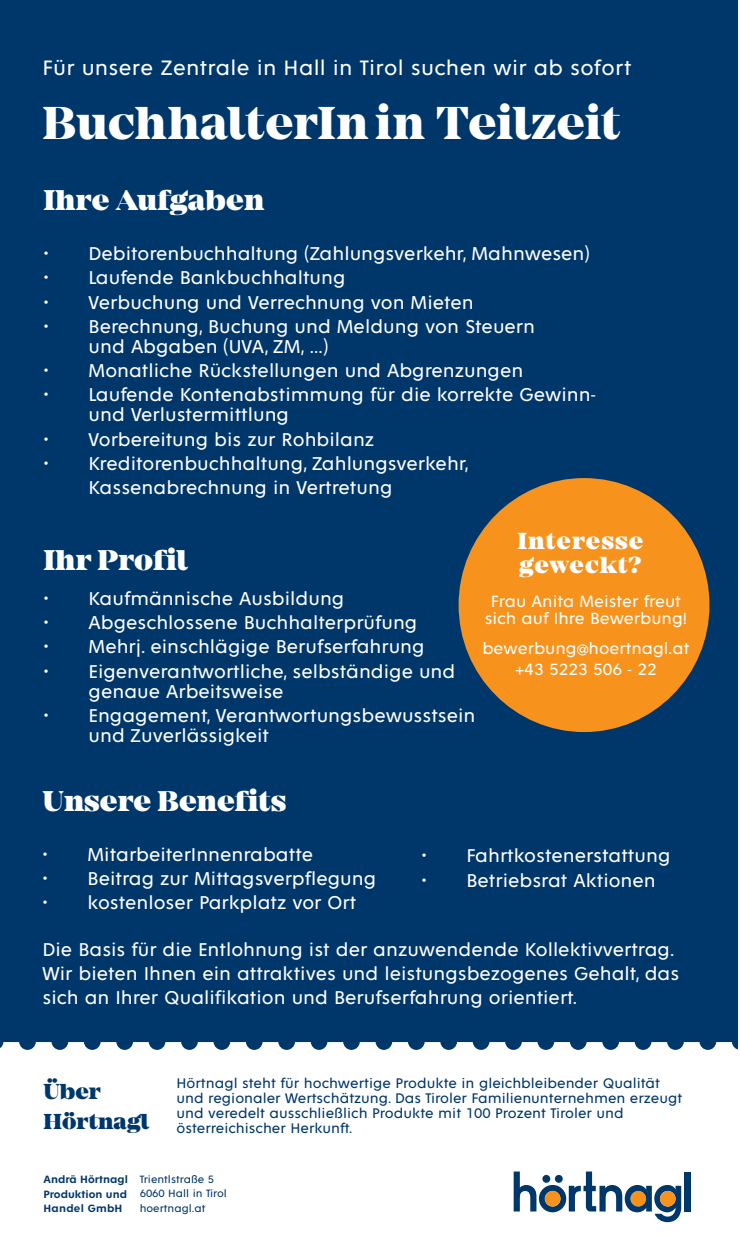
<style>
.page{position:relative;width:740px;height:1241px;background:#fff}
.page>*{position:absolute;margin:0;border:0;box-sizing:border-box;transform-origin:0 0}
.t1{font:800 47.75px "Mirador";color:#fff}
.t2{font:900 29.75px "Mirador";color:#fff}
.t3{font:900 24.25px/24.2px "Mirador";letter-spacing:.04em;color:#fff}
.t4{font:22.5px "Fenomen Sans";letter-spacing:.015em;color:#fff}
.t5{font:900 22.5px/30px "Mirador";color:#00376b}
.t6{font:20px/20px "Fenomen Sans";color:#fff}
.t7{font:17.5px/17px "Fenomen Sans";color:#fff;text-align:center}
.t8{font:15px/15px "Fenomen Sans";color:#00376b}
.t9{font:11.5px/14.8px "Fenomen Sans";color:#00376b}
.t10{font:600 11.5px/14.8px "Fenomen Sans";color:#00376b;text-align:justify}
</style>
<div class="page">
<div style="left:0;top:0;width:737px;height:1240px;background:#00376b"></div>
<div style="left:0;top:1042px;width:737px;height:198px;background:#fff"></div>
<div style="left:458px;top:478px;width:251px;height:254px;background:#f7931d;border-radius:50%"></div>
<div style="left:684px;top:1171px;width:6px;height:40px;background:#00376b"></div>
<svg style="left:513px;top:1171px;width:167px;height:50px"></svg>
<p class="t4" style="left:43px;top:56px;width:590px">Für unsere Zentrale in Hall in Tirol suchen wir ab sofort</p>
<h1 class="t1" style="left:43px;top:95px;width:579px">BuchhalterInin Teilzeit</h1>
<h2 class="t2" style="left:44px;top:182px;width:222px">Ihre Aufgaben</h2>
<p class="t6" style="left:44px;top:244px;width:547px">• Debitorenbuchhaltung (Zahlungsverkehr, Mahnwesen)</p>
<p class="t6" style="left:44px;top:268px;width:303px">• Laufende Bankbuchhaltung</p>
<p class="t6" style="left:44px;top:292px;width:431px">• Verbuchung und Verrechnung von Mieten</p>
<p class="t6" style="left:89px;top:316px;width:447px;text-indent:-45px">• Berechnung, Buchung und Meldung von Steuern und Abgaben (UVA, ZM, ...)</p>
<p class="t6" style="left:44px;top:360px;width:481px">• Monatliche Rückstellungen und Abgrenzungen</p>
<p class="t6" style="left:89px;top:385px;width:508px;text-indent:-45px">• Laufende Kontenabstimmung für die korrekte Gewinn&shy;und Verlustermittlung</p>
<p class="t6" style="left:44px;top:429px;width:332px">• Vorbereitung bis zur Rohbilanz</p>
<p class="t6" style="left:89px;top:451px;width:381px;line-height:24px;text-indent:-45px">• Kreditorenbuchhaltung, Zahlungsverkehr,<br>Kassenabrechnung in Vertretung</p>
<p class="t3" style="left:517px;top:529px;width:127px">Interesse geweckt?</p>
<p class="t7" style="left:484px;top:593px;width:204px">Frau Anita Meister freut sich auf Ihre Bewerbung!</p>
<p class="t7" style="left:482px;top:637px;width:208px;line-height:21.2px">bewerbung@hoertnagl.at +43 5223 506 - 22</p>
<h2 class="t2" style="left:44px;top:542px;width:146px">Ihr Profil</h2>
<p class="t6" style="left:44px;top:588px;width:302px">• Kaufmännische Ausbildung</p>
<p class="t6" style="left:44px;top:612px;width:375px">• Abgeschlossene Buchhalterprüfung</p>
<p class="t6" style="left:44px;top:637px;width:382px">• Mehrj. einschlägige Berufserfahrung</p>
<p class="t6" style="left:89px;top:661px;width:368px;text-indent:-45px">• Eigenverantwortliche, selbständige und genaue Arbeitsweise</p>
<p class="t6" style="left:89px;top:705px;width:388px;text-indent:-45px">• Engagement, Verantwortungsbewusstsein und Zuverlässigkeit</p>
<h2 class="t2" style="left:43px;top:782px;width:245px">Unsere Benefits</h2>
<p class="t6" style="left:43px;top:844px;width:272px">• MitarbeiterInnenrabatte</p>
<p class="t6" style="left:43px;top:868px;width:335px">• Beitrag zur Mittagsverpflegung</p>
<p class="t6" style="left:43px;top:892px;width:315px">• kostenloser Parkplatz vor Ort</p>
<p class="t6" style="left:421px;top:846px;width:250px">• Fahrtkostenerstattung</p>
<p class="t6" style="left:421px;top:870px;width:236px">• Betriebsrat Aktionen</p>
<p class="t6" style="left:43px;top:937px;width:638px;line-height:24px">Die Basis für die Entlohnung ist der anzuwendende Kollektivvertrag.<br>Wir bieten Ihnen ein attraktives und leistungsbezogenes Gehalt, das sich an Ihrer Qualifikation und Berufserfahrung orientiert.</p>
<p class="t5" style="left:43px;top:1076px;width:107px">Über<br>Hörtnagl</p>
<p class="t8" style="left:176px;top:1075px;width:507px">Hörtnagl steht für hochwertige Produkte in gleichbleibender Qualität und regionaler Wertschätzung. Das Tiroler Familienunternehmen erzeugt und veredelt ausschließlich Produkte mit 100 Prozent Tiroler und österreichischer Herkunft.</p>
<p class="t10" style="left:44px;top:1171px;width:86px">Andrä Hörtnagl Produktion und Handel GmbH</p>
<p class="t9" style="left:140px;top:1171px;width:89px">Trientlstraße 5<br>6060 Hall in Tirol hoertnagl.at</p>
</div>
